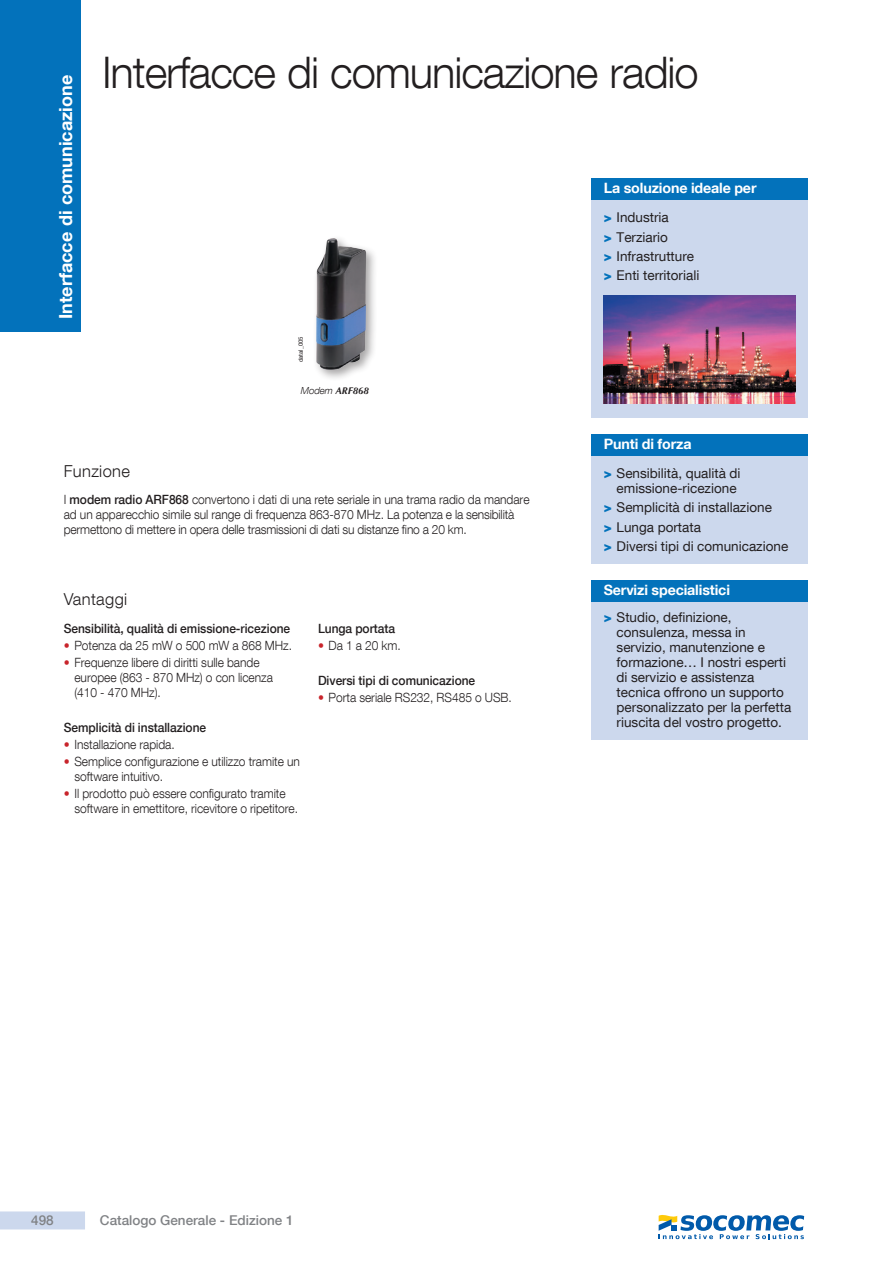
<style>
.page{position:relative;width:893px;height:1263px;background:#fff}
.page>*{position:absolute;margin:0;border:0;box-sizing:border-box;transform-origin:0 0}
.t1{font:300 43.5px "Helvetica Neue LT Com";letter-spacing:-.025em;color:#231f20}
.t2{font:700 18px "Helvetica Neue LT Com";color:#fff}
.t3{font:300 16.5px "Helvetica Neue LT Com";letter-spacing:.02em;color:#231f20}
.t4{font:700 14.25px "Helvetica Neue LT Com";letter-spacing:-.01em;color:#fff}
.t5{font:13.5px/15px "Helvetica Neue LT Com";color:#231f20}
.t6{font:500 13.5px "Helvetica Neue LT Com";color:#808285}
.t7{font:300 12.75px/15px "Helvetica Neue LT Com";letter-spacing:-.005em;color:#231f20;scale:.94 1}
.t8{font:500 12.75px "Helvetica Neue LT Com";letter-spacing:-.005em;color:#231f20;scale:.94 1}
.t9{font:italic 700 9.75px "Optima LT Std";color:#231f20}
.t10{font:6px "Helvetica Neue LT Com";color:#231f20}
.s1{font-family:"Helvetica Neue LT Com";font-weight:300}
.s2{font-weight:900;color:#0372bb}
.s3{font-weight:500}
.s4{color:#c8242b}
</style>
<div class="page">
<div style="left:0;top:1211px;width:85px;height:18px;background:#ccd8ed"></div>
<div style="left:0;top:0;width:81px;height:332px;background:#0372bb"></div>
<div style="left:591px;top:456px;width:217px;height:108px;background:#ccd8ed"></div>
<div style="left:591px;top:434px;width:217px;height:22px;background:#0372bb"></div>
<div style="left:591px;top:200px;width:217px;height:217px;background:#ccd8ed"></div>
<div style="left:591px;top:179px;width:217px;height:21px;background:#0372bb"></div>
<img style="left:603px;top:295px;width:193px;height:109px">
<div style="left:313px;top:235px;width:66px;height:147px;background:#231f20;opacity:.4"></div>
<img style="left:316px;top:238px;width:22px;height:132px">
<div style="left:591px;top:600px;width:217px;height:140px;background:#ccd8ed"></div>
<div style="left:591px;top:581px;width:217px;height:21px;background:#0372bb"></div>
<svg style="left:659px;top:1215px;width:145px;height:24px"></svg>
<h2 class="t2" style="left:54px;top:319px;width:245px;rotate:-90deg">Interfacce di comunicazione</h2>
<h1 class="t1" style="left:102px;top:46px;width:598px">Interfacce di comunicazione radio</h1>
<p class="t4" style="left:604px;top:179px;width:154px">La soluzione ideale per</p>
<p class="t10" style="left:297px;top:362px;width:28px;rotate:-90deg">datal_005</p>
<p class="t9" style="left:301px;top:385px;width:70px"><span class="s1">Modem</span> ARF868</p>
<p class="t5" style="left:604px;top:208px;width:97px;line-height:19.2px"><span class="s2">&gt;</span> Industria<br><span class="s2">&gt;</span> Terziario<br><span class="s2">&gt;</span> Infrastrutture <span class="s2">&gt;</span> Enti territoriali</p>
<p class="t4" style="left:604px;top:435px;width:89px">Punti di forza</p>
<p class="t3" style="left:64px;top:461px;width:68px">Funzione</p>
<p class="t7" style="left:64px;top:491px;width:497px">I <span class="s3">modem radio ARF868</span> convertono i dati di una rete seriale in una trama radio da mandare ad un apparecchio simile sul range di frequenza 863-870 MHz. La potenza e la sensibilità permettono di mettere in opera delle trasmissioni di dati su distanze fino a 20 km.</p>
<p class="t3" style="left:64px;top:589px;width:65px">Vantaggi</p>
<p class="t8" style="left:64px;top:621px;width:242px">Sensibilità, qualità di emissione-ricezione</p>
<p class="t7" style="left:64px;top:638px;width:244px"><span class="s4">•</span> Potenza da 25 mW o 500 mW a 868 MHz.</p>
<p class="t7" style="left:74px;top:655px;width:213px;text-indent:-11px"><span class="s4">•</span> Frequenze libere di diritti sulle bande europee (863 - 870 MHz) o con licenza (410 - 470 MHz).</p>
<p class="t8" style="left:64px;top:719px;width:153px">Semplicità di installazione</p>
<p class="t7" style="left:64px;top:736px;width:120px"><span class="s4">•</span> Installazione rapida.</p>
<p class="t7" style="left:74px;top:754px;width:241px;text-indent:-11px"><span class="s4">•</span> Semplice configurazione e utilizzo tramite un software intuitivo.</p>
<p class="t7" style="left:74px;top:786px;width:239px;text-indent:-11px"><span class="s4">•</span> Il prodotto può essere configurato tramite software in emettitore, ricevitore o ripetitore.</p>
<p class="t8" style="left:318px;top:621px;width:84px">Lunga portata</p>
<p class="t7" style="left:318px;top:638px;width:90px"><span class="s4">•</span> Da 1 a 20 km.</p>
<p class="t8" style="left:318px;top:672px;width:169px">Diversi tipi di comunicazione</p>
<p class="t7" style="left:318px;top:689px;width:208px"><span class="s4">•</span> Porta seriale RS232, RS485 o USB.</p>
<p class="t5" style="left:604px;top:465px;width:138px;text-align:right"><span class="s2">&gt;</span> Sensibilità, qualità di emissione-ricezione</p>
<p class="t5" style="left:604px;top:498px;width:186px;line-height:19.2px"><span class="s2">&gt;</span> Semplicità di installazione<br><span class="s2">&gt;</span> Lunga portata<br><span class="s2">&gt;</span> Diversi tipi di comunicazione</p>
<p class="t4" style="left:604px;top:581px;width:128px">Servizi specialistici</p>
<p class="t5" style="left:617px;top:609px;width:176px;text-indent:-13px"><span class="s2">&gt;</span> Studio, definizione, consulenza, messa in servizio, manutenzione e formazione… I nostri esperti di servizio e assistenza tecnica offrono un supporto personalizzato per la perfetta riuscita del vostro progetto.</p>
<p class="t6" style="left:31px;top:1212px;width:24px">498</p>
<p class="t6" style="left:100px;top:1212px;width:195px">Catalogo Generale - Edizione 1</p>
</div>
